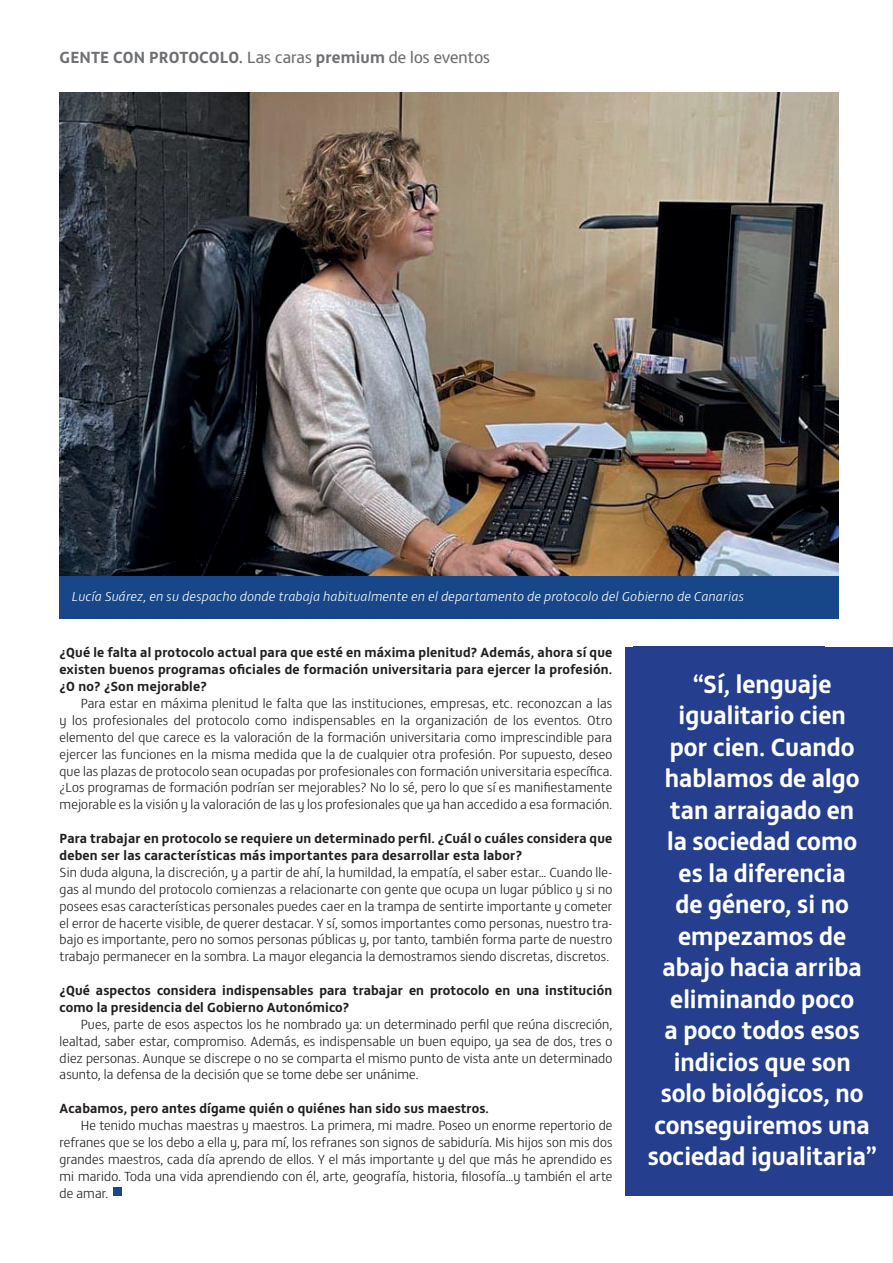
<style>
.page{position:relative;width:893px;height:1263px;background:#fff}
.page>*{position:absolute;margin:0;border:0;box-sizing:border-box;transform-origin:0 0}
.t1{font:700 25.5px/31.5px "FS Matthew";color:#fff;text-align:center}
.t2{font:700 16.5px "FS Matthew";letter-spacing:.01em;color:#6f7073}
.t3{font:300 13.5px/16.8px "FS Matthew";letter-spacing:.01em;color:#231f20;text-align:justify}
.t4{font:700 13.5px/16.8px "FS Matthew";letter-spacing:.01em;color:#231f20}
.t5{font:italic 300 13.2px "FS Matthew";letter-spacing:.02em;color:#fff}
.s1{font-weight:400}
</style>
<div class="page">
<img style="left:892px;top:0;width:1px;height:1263px">
<div style="left:625px;top:647px;width:268px;height:549px;background:#253f8e"></div>
<div style="left:633px;top:646px;width:191px;height:13px;background:#253f8e"></div>
<img style="left:60px;top:92px;width:778px;height:484px">
<div style="left:114px;top:1187px;width:8px;height:9px;background:#184885"></div>
<div style="left:60px;top:576px;width:779px;height:42px;background:#184789"></div>
<p class="t2" style="left:60px;top:44px;width:432px">GENTE CON PROTOCOLO. <span class="s1">Las caras</span> premium <span class="s1">de los eventos</span></p>
<p class="t5" style="left:72px;top:587px;width:673px">Lucía Suárez, en su despacho donde trabaja habitualmente en el departamento de protocolo del Gobierno de Canarias</p>
<p class="t4" style="left:60px;top:643px;width:554px;text-align:justify">¿Qué le falta al protocolo actual para que esté en máxima plenitud? Además, ahora sí que existen buenos programas oficiales de formación universitaria para ejercer la profesión. ¿O no? ¿Son mejorable?</p>
<p class="t3" style="left:60px;top:694px;width:554px;text-indent:21px">Para estar en máxima plenitud le falta que las instituciones, empresas, etc. reconozcan a las y los profesionales del protocolo como indispensables en la organización de los eventos. Otro elemento del que carece es la valoración de la formación universitaria como imprescindible para ejercer las funciones en la misma medida que la de cualquier otra profesión. Por supuesto, deseo que las plazas de protocolo sean ocupadas por profesionales con formación universitaria específica. ¿Los programas de formación podrían ser mejorables? No lo sé, pero lo que sí es manifiestamente mejorable es la visión y la valoración de las y los profesionales que ya han accedido a esa formación.</p>
<p class="t4" style="left:60px;top:829px;width:554px">Para trabajar en protocolo se requiere un determinado perfil. ¿Cuál o cuáles considera que deben ser las características más importantes para desarrollar esta labor?</p>
<p class="t3" style="left:60px;top:863px;width:554px">Sin duda alguna, la discreción, y a partir de ahí, la humildad, la empatía, el saber estar… Cuando lle&shy;gas al mundo del protocolo comienzas a relacionarte con gente que ocupa un lugar público y si no posees esas características personales puedes caer en la trampa de sentirte importante y cometer el error de hacerte visible, de querer destacar. Y sí, somos importantes como personas, nuestro tra&shy;bajo es importante, pero no somos personas públicas y, por tanto, también forma parte de nuestro trabajo permanecer en la sombra. La mayor elegancia la demostramos siendo discretas, discretos.</p>
<p class="t4" style="left:60px;top:981px;width:554px">¿Qué aspectos considera indispensables para trabajar en protocolo en una institución como la presidencia del Gobierno Autonómico?</p>
<p class="t3" style="left:60px;top:1015px;width:554px;text-indent:21px">Pues, parte de esos aspectos los he nombrado ya: un determinado perfil que reúna discreción, lealtad, saber estar, compromiso. Además, es indispensable un buen equipo, ya sea de dos, tres o diez personas. Aunque se discrepe o no se comparta el mismo punto de vista ante un determinado asunto, la defensa de la decisión que se tome debe ser unánime.</p>
<p class="t4" style="left:60px;top:1099px;width:431px">Acabamos, pero antes dígame quién o quiénes han sido sus maestros.</p>
<p class="t3" style="left:60px;top:1116px;width:554px;text-indent:21px">He tenido muchas maestras y maestros. La primera, mi madre. Poseo un enorme repertorio de refranes que se los debo a ella y, para mí, los refranes son signos de sabiduría. Mis hijos son mis dos grandes maestros, cada día aprendo de ellos. Y el más importante y del que más he aprendido es mi marido. Toda una vida aprendiendo con él, arte, geografía, historia, filosofía…y también el arte de amar.</p>
<p class="t1" style="left:648px;top:666px;width:231px">“Sí, lenguaje igualitario cien<br>por cien. Cuando hablamos de algo tan arraigado en<br>la sociedad como<br>es la diferencia<br>de género, si no empezamos de abajo hacia arriba eliminando poco<br>a poco todos esos indicios que son<br>solo biológicos, no conseguiremos una sociedad igualitaria”</p>
</div>
